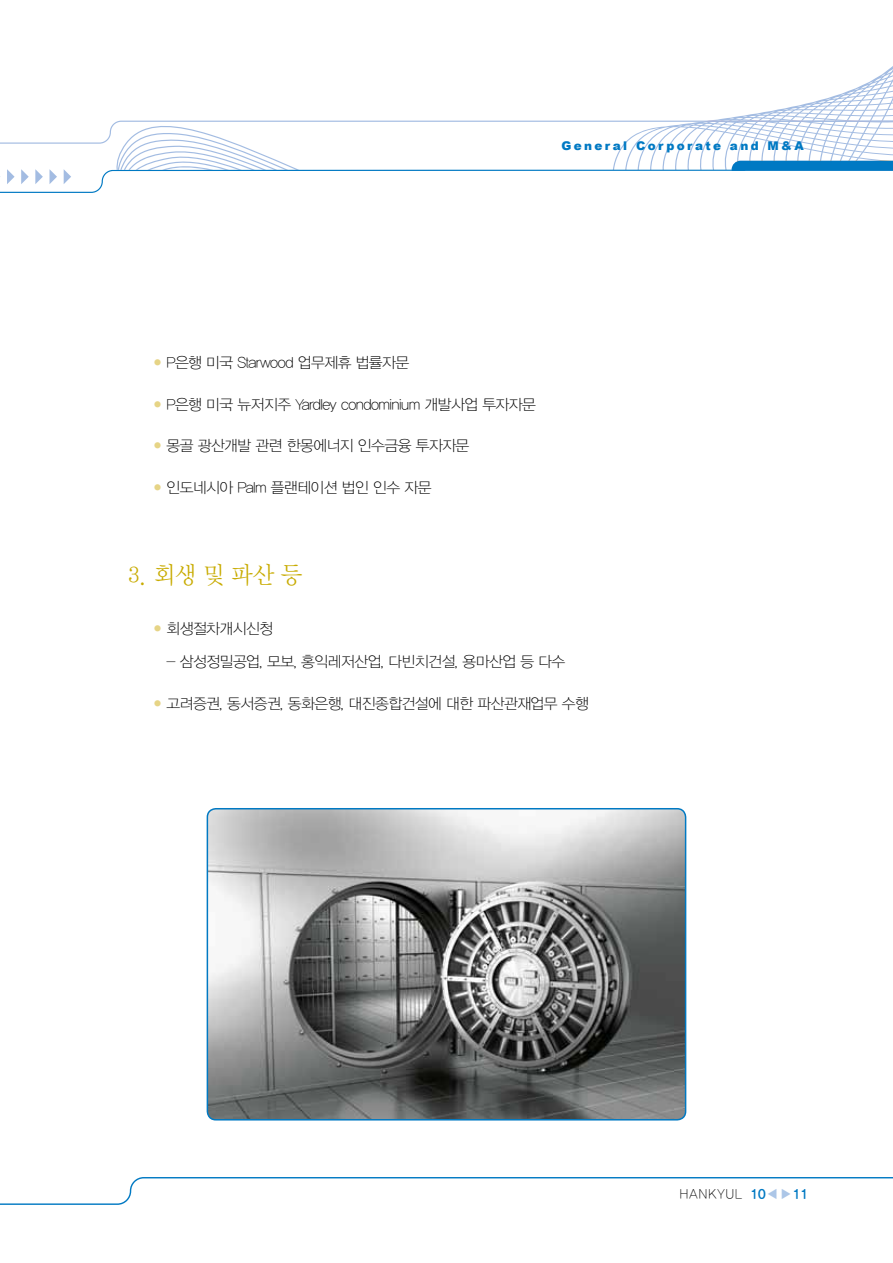
<style>
.page{position:relative;width:893px;height:1263px;background:#fff}
.page>*{position:absolute;margin:0;border:0;box-sizing:border-box;transform-origin:0 0}
.t1{font:24px "YDIY Mj O120 KS Cpc EUC H";color:#c8ab00;scale:.95 1}
.t2{font:15px "YDIYGO310";letter-spacing:-.035em;color:#000}
.t3{font:13.5px "YDIYGO310";letter-spacing:.09em;color:#000;scale:.95 1}
.t4{font:900 12px "Arial";letter-spacing:.2em;color:#0079c3}
.s1{font-size:9px;color:#e6d486}
.s2{font-family:"YDIYGO340";color:#0079c3}
.s3{color:#acc6e7}
.s4{font-family:"YDIYGO320";color:#acc6e7}
</style>
<div class="page">
<svg style="left:0;top:66px;width:893px;height:127px"></svg>
<svg style="left:0;top:1177px;width:893px;height:28px"></svg>
<img style="left:207px;top:809px;width:479px;height:311px">
<div style="left:207px;top:808px;width:479px;height:312px;border:2px solid #0079c3;border-radius:9px"></div>
<p class="t4" style="left:561px;top:137px;width:244px">General Corporate and M&amp;A</p>
<p class="t2" style="left:153px;top:354px;width:258px"><span class="s1">●</span> P은행 미국 Starwood 업무제휴 법률자문</p>
<p class="t2" style="left:153px;top:396px;width:384px"><span class="s1">●</span> P은행 미국 뉴저지주 Yardley condominium 개발사업 투자자문</p>
<p class="t2" style="left:153px;top:437px;width:318px"><span class="s1">●</span> 몽골 광산개발 관련 한몽에너지 인수금융 투자자문</p>
<p class="t2" style="left:153px;top:479px;width:280px"><span class="s1">●</span> 인도네시아 Palm 플랜테이션 법인 인수 자문</p>
<h1 class="t1" style="left:128px;top:563px;width:186px">3. 회생 및 파산 등</h1>
<p class="t2" style="left:153px;top:620px;width:122px"><span class="s1">●</span> 회생절차개시신청</p>
<p class="t2" style="left:167px;top:653px;width:400px">- 삼성정밀공업, 모보, 홍익레저산업, 다빈치건설, 용마산업 등 다수</p>
<p class="t2" style="left:153px;top:695px;width:437px"><span class="s1">●</span> 고려증권, 동서증권, 동화은행, 대진종합건설에 대한 파산관재업무 수행</p>
<p class="t3" style="left:680px;top:1187px;width:136px">HANKYUL <span class="s2">10</span><span class="s3">◀</span><span class="s4">▶</span><span class="s2">11</span></p>
</div>
